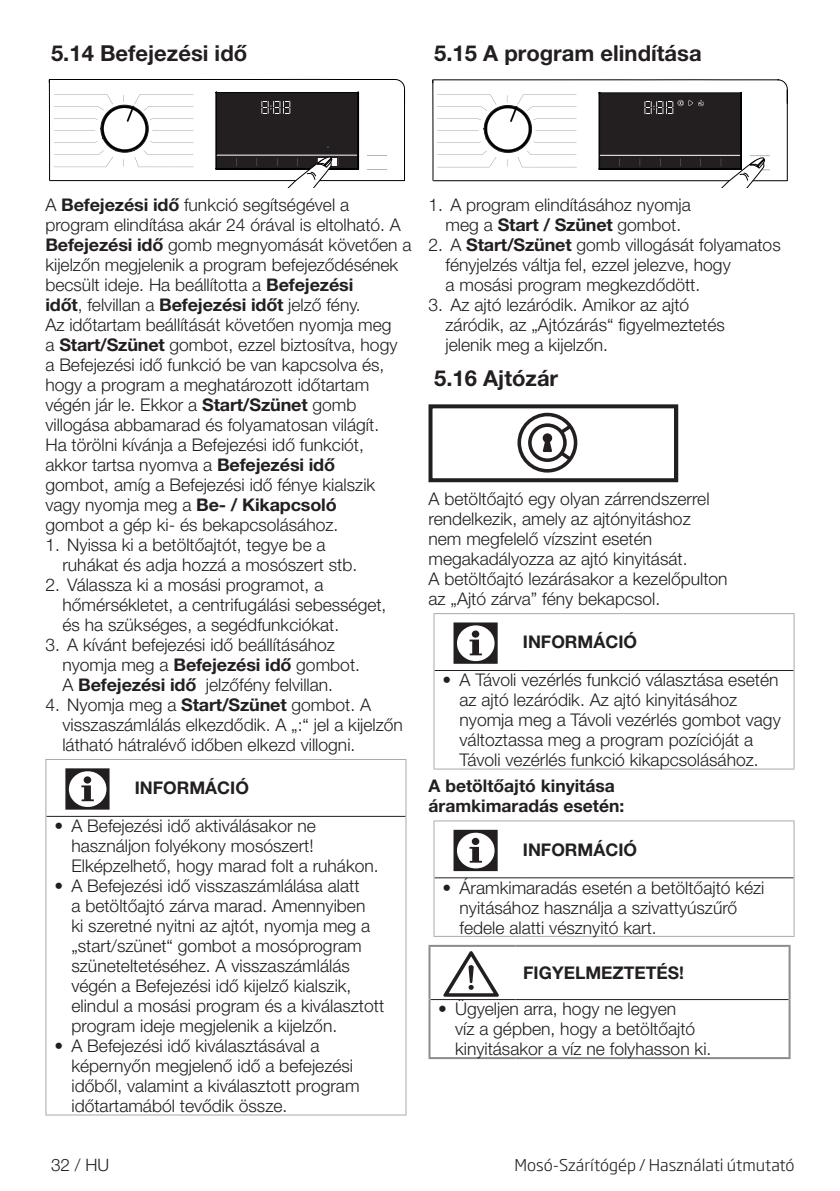
<style>
.page{position:relative;width:840px;height:1191px;background:#fff}
.page>*{position:absolute;margin:0;border:0;box-sizing:border-box;transform-origin:0 0}
.t1{font:60.8px "ZIWARNUN";color:#231f20;scale:1.05 1}
.t2{font:57px "ZIWARNUN";color:#231f20;scale:1.05 1}
.Konu_Baslik_ic{font:700 22px "Helvetica Neue LT Pro";color:#231f20}
.Normal_Yazi{font:300 17.4px/20px "Helvetica Neue LT Pro";color:#231f20}
.Girintili_Yazi{font:300 17.4px/20px "Helvetica Neue LT Pro";color:#231f20}
.TEHLİKE{font:700 17.4px "Helvetica Neue LT Pro";color:#231f20}
.Normal_Yazi_Bold__10{font:700 17.4px/20px "Helvetica Neue LT Pro";color:#231f20}
.t3{font:300 17.2px "Helvetica Neue LT Pro";color:#231f20}
.t4{font:300 16px "Soho Gothic Pro";color:#231f20}
.t5{font:300 6.6px "Soho Gothic Pro";color:#fff}
.s1{font-weight:700}
</style>
<div class="page">
<svg style="left:49px;top:79px;width:355px;height:109px"></svg>
<hr style="left:405px;top:816px;width:1px;height:298px;background:#a8a9ad">
<hr style="left:46px;top:816px;width:86px;height:1px;background:#231f20">
<hr style="left:132px;top:816px;width:273px;height:1px;background:#231f20">
<hr style="left:45px;top:759px;width:87px;height:1px;background:#a8a9ad">
<hr style="left:45px;top:760px;width:1px;height:56px;background:#a8a9ad">
<hr style="left:132px;top:759px;width:274px;height:1px;background:#a8a9ad">
<hr style="left:405px;top:760px;width:1px;height:56px;background:#a8a9ad">
<hr style="left:45px;top:816px;width:1px;height:298px;background:#a8a9ad">
<hr style="left:45px;top:1114px;width:87px;height:1px;background:#a8a9ad">
<hr style="left:132px;top:1114px;width:274px;height:1px;background:#a8a9ad">
<svg style="left:432px;top:79px;width:355px;height:109px"></svg>
<svg style="left:517px;top:412px;width:61px;height:61px"></svg>
<div style="left:428px;top:404px;width:249px;height:78px;border:4px solid #231f20"></div>
<hr style="left:793px;top:670px;width:1px;height:98px;background:#a8a9ad">
<hr style="left:434px;top:670px;width:85px;height:1px;background:#231f20">
<hr style="left:519px;top:670px;width:274px;height:1px;background:#231f20">
<hr style="left:433px;top:613px;width:86px;height:1px;background:#a8a9ad">
<hr style="left:433px;top:614px;width:1px;height:56px;background:#a8a9ad">
<hr style="left:519px;top:613px;width:275px;height:1px;background:#a8a9ad">
<hr style="left:793px;top:614px;width:1px;height:56px;background:#a8a9ad">
<hr style="left:433px;top:670px;width:1px;height:98px;background:#a8a9ad">
<hr style="left:433px;top:768px;width:86px;height:1px;background:#a8a9ad">
<hr style="left:519px;top:768px;width:275px;height:1px;background:#a8a9ad">
<hr style="left:793px;top:878px;width:1px;height:58px;background:#a8a9ad">
<hr style="left:434px;top:877px;width:85px;height:1px;background:#231f20">
<hr style="left:519px;top:877px;width:274px;height:1px;background:#231f20">
<hr style="left:433px;top:820px;width:86px;height:1px;background:#a8a9ad">
<hr style="left:433px;top:821px;width:1px;height:57px;background:#a8a9ad">
<hr style="left:519px;top:820px;width:275px;height:1px;background:#a8a9ad">
<hr style="left:793px;top:821px;width:1px;height:57px;background:#a8a9ad">
<hr style="left:433px;top:878px;width:1px;height:58px;background:#a8a9ad">
<hr style="left:433px;top:936px;width:86px;height:1px;background:#a8a9ad">
<hr style="left:519px;top:936px;width:275px;height:1px;background:#a8a9ad">
<hr style="left:788px;top:999px;width:2px;height:58px;background:#8a8c8f">
<hr style="left:430px;top:999px;width:85px;height:1px;background:#231f20">
<hr style="left:515px;top:999px;width:273px;height:1px;background:#231f20">
<hr style="left:428px;top:945px;width:87px;height:2px;background:#8a8c8f">
<hr style="left:428px;top:947px;width:2px;height:52px;background:#8a8c8f">
<hr style="left:515px;top:945px;width:275px;height:2px;background:#8a8c8f">
<hr style="left:788px;top:947px;width:2px;height:52px;background:#8a8c8f">
<hr style="left:428px;top:999px;width:2px;height:58px;background:#8a8c8f">
<hr style="left:428px;top:1057px;width:87px;height:2px;background:#8a8c8f">
<hr style="left:515px;top:1057px;width:275px;height:2px;background:#8a8c8f">
<p class="Konu_Baslik_ic" style="left:51px;top:40px;width:197px">5.14 Befejezési idő</p>
<p class="Konu_Baslik_ic" style="left:434px;top:40px;width:269px">5.15 A program elindítása</p>
<p class="t5" style="left:326px;top:141px;width:4px">-</p>
<p class="Normal_Yazi" style="left:45px;top:194px;width:367px">A <span class="s1">Befejezési idő</span> funkció segítségével a program elindítása akár 24 órával is eltolható. A <span class="s1">Befejezési idő</span> gomb megnyomását követően a kijelzőn megjelenik a program befejeződésének becsült ideje. Ha beállította a <span class="s1">Befejezési<br>időt</span>, felvillan a <span class="s1">Befejezési időt</span> jelző fény.</p>
<p class="Normal_Yazi" style="left:45px;top:314px;width:353px">Az időtartam beállítását követően nyomja meg a <span class="s1">Start/Szünet</span> gombot, ezzel biztosítva, hogy a Befejezési idő funkció be van kapcsolva és, hogy a program a meghatározott időtartam végén jár le. Ekkor a <span class="s1">Start/Szünet</span> gomb villogása abbamarad és folyamatosan világít.</p>
<p class="Normal_Yazi" style="left:45px;top:434px;width:331px">Ha törölni kívánja a Befejezési idő funkciót, akkor tartsa nyomva a <span class="s1">Befejezési idő </span>gombot, amíg a Befejezési idő fénye kialszik vagy nyomja meg a <span class="s1">Be- / Kikapcsoló </span>gombot a gép ki- és bekapcsolásához.</p>
<p class="Girintili_Yazi" style="left:62px;top:534px;width:296px;text-indent:-17px">1. Nyissa ki a betöltőajtót, tegye be a ruhákat és adja hozzá a mosószert stb.</p>
<p class="Girintili_Yazi" style="left:62px;top:574px;width:325px;text-indent:-17px">2. Válassza ki a mosási programot, a hőmérsékletet, a centrifugálási sebességet, és ha szükséges, a segédfunkciókat.</p>
<p class="Girintili_Yazi" style="left:62px;top:634px;width:299px;text-indent:-17px">3. A kívánt befejezési idő beállításához nyomja meg a <span class="s1">Befejezési idő</span> gombot.<br>A <span class="s1">Befejezési idő</span> jelzőfény felvillan.</p>
<p class="Girintili_Yazi" style="left:62px;top:694px;width:342px;text-indent:-17px">4. Nyomja meg a <span class="s1">Start/Szünet</span> gombot. A visszaszámlálás elkezdődik. A „:“ jel a kijelzőn látható hátralévő időben elkezd villogni.</p>
<p class="t1" style="left:62px;top:757px;width:53px">C</p>
<p class="TEHLİKE" style="left:135px;top:777px;width:116px">INFORMÁCIÓ</p>
<p class="Normal_Yazi" style="left:71px;top:815px;width:308px;text-indent:-17px">• A Befejezési idő aktiválásakor ne használjon folyékony mosószert!<br>Elképzelhető, hogy marad folt a ruhákon.</p>
<p class="Normal_Yazi" style="left:71px;top:875px;width:314px;text-indent:-17px">• A Befejezési idő visszaszámlálása alatt<br>a betöltőajtó zárva marad. Amennyiben<br>ki szeretné nyitni az ajtót, nyomja meg a „start/szünet“ gombot a mosóprogram szüneteltetéséhez. A visszaszámlálás végén a Befejezési idő kijelző kialszik, elindul a mosási program és a kiválasztott program ideje megjelenik a kijelzőn.</p>
<p class="Normal_Yazi" style="left:71px;top:1035px;width:289px;text-indent:-17px">• A Befejezési idő kiválasztásával a képernyőn megjelenő idő a befejezési időből, valamint a kiválasztott program időtartamából tevődik össze.</p>
<p class="Girintili_Yazi" style="left:428px;top:194px;width:264px;text-align:center">1. A program elindításához nyomja meg a <span class="s1">Start / Szünet</span> gombot.</p>
<p class="Girintili_Yazi" style="left:445px;top:234px;width:336px;text-indent:-17px">2. A <span class="s1">Start/Szünet</span> gomb villogását folyamatos fényjelzés váltja fel, ezzel jelezve, hogy<br>a mosási program megkezdődött.</p>
<p class="Girintili_Yazi" style="left:445px;top:294px;width:281px;text-indent:-17px">3. Az ajtó lezáródik. Amikor az ajtó záródik, az „Ajtózárás“ figyelmeztetés jelenik meg a kijelzőn.</p>
<p class="Konu_Baslik_ic" style="left:434px;top:365px;width:125px">5.16 Ajtózár</p>
<p class="Normal_Yazi" style="left:428px;top:488px;width:282px">A betöltőajtó egy olyan zárrendszerrel rendelkezik, amely az ajtónyitáshoz nem megfelelő vízszint esetén megakadályozza az ajtó kinyitását.</p>
<p class="Normal_Yazi" style="left:428px;top:568px;width:300px">A betöltőajtó lezárásakor a kezelőpulton az „Ajtó zárva” fény bekapcsol.</p>
<p class="t1" style="left:449px;top:611px;width:53px">C</p>
<p class="TEHLİKE" style="left:522px;top:631px;width:116px">INFORMÁCIÓ</p>
<p class="Normal_Yazi" style="left:459px;top:669px;width:322px;text-indent:-17px">• A Távoli vezérlés funkció választása esetén az ajtó lezáródik. Az ajtó kinyitásához nyomja meg a Távoli vezérlés gombot vagy változtassa meg a program pozícióját a Távoli vezérlés funkció kikapcsolásához.</p>
<p class="Normal_Yazi_Bold__10" style="left:428px;top:776px;width:197px">A betöltőajtó kinyitása áramkimaradás esetén:</p>
<p class="t1" style="left:449px;top:818px;width:53px">C</p>
<p class="TEHLİKE" style="left:522px;top:839px;width:116px">INFORMÁCIÓ</p>
<p class="Normal_Yazi" style="left:459px;top:877px;width:306px;text-indent:-17px">• Áramkimaradás esetén a betöltőajtó kézi nyitásához használja a szivattyúszűrő fedele alatti vésznyitó kart.</p>
<p class="t2" style="left:443px;top:943px;width:57px">A</p>
<p class="TEHLİKE" style="left:523px;top:962px;width:162px">FIGYELMEZTETÉS!</p>
<p class="Normal_Yazi" style="left:455px;top:998px;width:258px;text-indent:-17px">• Ügyeljen arra, hogy ne legyen<br>víz a gépben, hogy a betöltőajtó kinyitásakor a víz ne folyhasson ki.</p>
<p class="t3" style="left:51px;top:1154px;width:59px">32 / HU</p>
<p class="t4" style="left:514px;top:1152px;width:281px">Mosó-Szárítógép / Használati útmutató</p>
</div>
